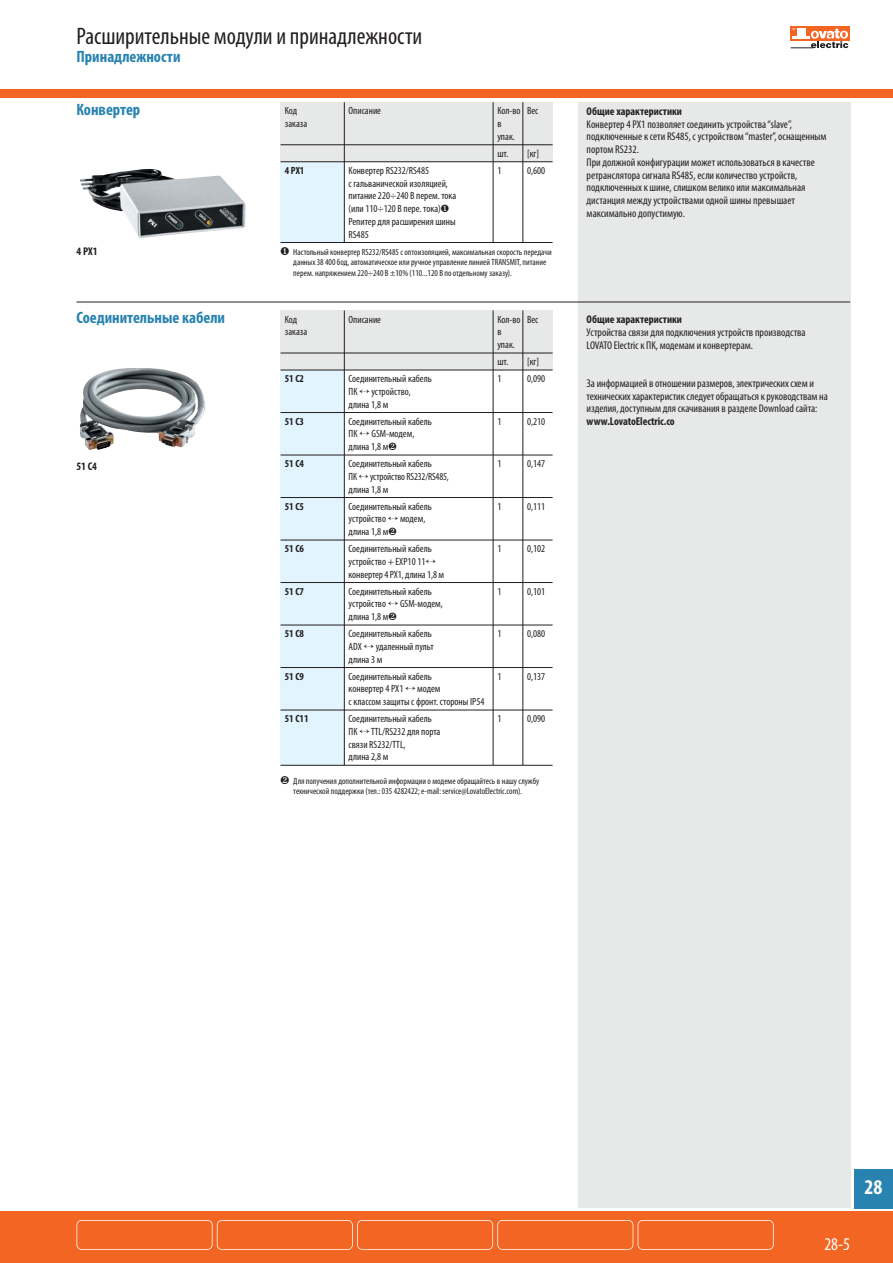
<style>
.page{position:relative;width:893px;height:1263px;background:#fff}
.page>*{position:absolute;margin:0;border:0;box-sizing:border-box;transform-origin:0 0}
.t1{font:condensed 24px "Myriad Pro";color:#231f20}
.t2{font:700 condensed 21px "Myriad Pro";color:#fff}
.t3{font:condensed 18px "Myriad Pro";color:#fff}
.t4{font:700 condensed 16.5px "Myriad Pro";color:#2883b0}
.t5{font:condensed 11.25px/12.8px "Myriad Pro";color:#231f20}
.t6{font:700 condensed 11.25px "Myriad Pro";color:#231f20}
.t7{font:condensed 10.5px/12.8px "Myriad Pro";color:#231f20}
.t8{font:700 condensed 10.5px "Myriad Pro";color:#231f20}
.t9{font:condensed 10.5px/12.8px "Myriad Pro";color:#231f20;scale:.96 1}
.t10{font:condensed 9px/10.6px "Myriad Pro";color:#231f20}
</style>
<div class="page">
<div style="left:578px;top:102px;width:272px;height:1105px;background:#e7e8e8"></div>
<div style="left:0;top:1212px;width:893px;height:51px;background:#f26522"></div>
<div style="left:77px;top:1220px;width:136px;height:30px;border:2px solid #fff;border-radius:5px"></div>
<div style="left:217px;top:1220px;width:136px;height:30px;border:2px solid #fff;border-radius:5px"></div>
<div style="left:357px;top:1220px;width:136px;height:30px;border:2px solid #fff;border-radius:5px"></div>
<div style="left:497px;top:1220px;width:136px;height:30px;border:2px solid #fff;border-radius:5px"></div>
<div style="left:638px;top:1220px;width:136px;height:30px;border:2px solid #fff;border-radius:5px"></div>
<div style="left:0;top:90px;width:893px;height:8px;background:#f26522"></div>
<div style="left:791px;top:26px;width:59px;height:15px;background:#f26522"></div>
<svg style="left:791px;top:28px;width:57px;height:21px"></svg>
<div style="left:281px;top:102px;width:272px;height:60px;background:#e7e8e8"></div>
<div style="left:281px;top:162px;width:63px;height:81px;background:#e2f4fd"></div>
<hr style="left:281px;top:145px;width:272px;height:1px;background:#231f20">
<hr style="left:281px;top:162px;width:272px;height:1px;background:#231f20">
<hr style="left:281px;top:242px;width:272px;height:1px;background:#231f20">
<hr style="left:344px;top:102px;width:1px;height:60px;background:#231f20">
<hr style="left:493px;top:102px;width:1px;height:60px;background:#231f20">
<hr style="left:523px;top:102px;width:1px;height:60px;background:#231f20">
<hr style="left:344px;top:162px;width:1px;height:80px;background:#231f20">
<hr style="left:493px;top:162px;width:1px;height:80px;background:#231f20">
<hr style="left:523px;top:162px;width:1px;height:80px;background:#231f20">
<img style="left:80px;top:169px;width:166px;height:69px">
<div style="left:281px;top:311px;width:272px;height:59px;background:#e7e8e8"></div>
<div style="left:281px;top:370px;width:63px;height:395px;background:#e2f4fd"></div>
<hr style="left:281px;top:353px;width:272px;height:1px;background:#231f20">
<hr style="left:281px;top:370px;width:272px;height:1px;background:#231f20">
<hr style="left:281px;top:412px;width:272px;height:1px;background:#231f20">
<hr style="left:281px;top:455px;width:272px;height:1px;background:#231f20">
<hr style="left:281px;top:497px;width:272px;height:1px;background:#231f20">
<hr style="left:281px;top:540px;width:272px;height:1px;background:#231f20">
<hr style="left:281px;top:582px;width:272px;height:1px;background:#231f20">
<hr style="left:281px;top:625px;width:272px;height:1px;background:#231f20">
<hr style="left:281px;top:667px;width:272px;height:1px;background:#231f20">
<hr style="left:281px;top:710px;width:272px;height:1px;background:#231f20">
<hr style="left:281px;top:765px;width:272px;height:1px;background:#231f20">
<hr style="left:344px;top:311px;width:1px;height:59px;background:#231f20">
<hr style="left:493px;top:311px;width:1px;height:59px;background:#231f20">
<hr style="left:523px;top:311px;width:1px;height:59px;background:#231f20">
<hr style="left:344px;top:370px;width:1px;height:395px;background:#231f20">
<hr style="left:493px;top:370px;width:1px;height:395px;background:#231f20">
<hr style="left:523px;top:370px;width:1px;height:395px;background:#231f20">
<img style="left:80px;top:368px;width:125px;height:82px">
<hr style="left:77px;top:302px;width:773px;height:1px;background:#231f20">
<div style="left:854px;top:1169px;width:39px;height:40px;background:#2883b0"></div>
<h1 class="t1" style="left:77px;top:26px;width:347px">Расширительные модули и принадлежности</h1>
<h3 class="t4" style="left:77px;top:46px;width:105px">Принадлежности</h3>
<h3 class="t4" style="left:77px;top:99px;width:65px">Конвертер</h3>
<p class="t7" style="left:285px;top:105px;width:14px">Код</p>
<p class="t7" style="left:349px;top:105px;width:34px">Описание</p>
<p class="t7" style="left:497px;top:105px;width:43px">Кол-во Вес</p>
<p class="t7" style="left:285px;top:118px;width:24px">заказа</p>
<p class="t7" style="left:497px;top:118px;width:19px">в упак.</p>
<p class="t7" style="left:497px;top:148px;width:12px">шт.</p>
<p class="t7" style="left:527px;top:148px;width:14px">[кг]</p>
<p class="t8" style="left:285px;top:164px;width:21px">4 PX1</p>
<p class="t7" style="left:349px;top:165px;width:82px">Конвертер RS232/RS485</p>
<p class="t7" style="left:497px;top:165px;width:6px">1</p>
<p class="t7" style="left:527px;top:165px;width:20px">0,600</p>
<p class="t7" style="left:349px;top:177px;width:109px">с гальванической изоляцией, питание 220÷240 В перем. тока (или 110÷120 В пере. тока)❶<br>Репитер для расширения шины<br>RS485</p>
<p class="t10" style="left:293px;top:247px;width:260px;text-indent:-13px">❶ Настольный конвертер RS232/RS485 с оптоизоляцией, максимальная скорость передачи данных 38 400 бод, автоматическое или ручное управление линией TRANSMIT, питание перем. напряжением 220÷240 В ±10% (110...120 В по отдельному заказу).</p>
<p class="t6" style="left:77px;top:244px;width:23px">4 PX1</p>
<h3 class="t4" style="left:77px;top:308px;width:150px">Соединительные кабели</h3>
<p class="t7" style="left:285px;top:313px;width:14px">Код</p>
<p class="t7" style="left:349px;top:313px;width:34px">Описание</p>
<p class="t7" style="left:497px;top:313px;width:43px">Кол-во Вес</p>
<p class="t7" style="left:285px;top:326px;width:24px">заказа</p>
<p class="t7" style="left:497px;top:326px;width:19px">в упак.</p>
<p class="t7" style="left:497px;top:356px;width:12px">шт.</p>
<p class="t7" style="left:527px;top:356px;width:14px">[кг]</p>
<p class="t8" style="left:285px;top:372px;width:21px">51 C2</p>
<p class="t7" style="left:349px;top:373px;width:85px">Соединительный кабель</p>
<p class="t7" style="left:497px;top:373px;width:6px">1</p>
<p class="t7" style="left:527px;top:373px;width:20px">0,090</p>
<p class="t7" style="left:349px;top:386px;width:64px">ПК ↔ устройство, длина 1,8 м</p>
<p class="t8" style="left:285px;top:415px;width:21px">51 C3</p>
<p class="t7" style="left:349px;top:415px;width:85px">Соединительный кабель</p>
<p class="t7" style="left:497px;top:415px;width:6px">1</p>
<p class="t7" style="left:527px;top:415px;width:20px">0,210</p>
<p class="t7" style="left:349px;top:428px;width:67px">ПК ↔ GSM-модем, длина 1,8 м❷</p>
<p class="t8" style="left:285px;top:457px;width:21px">51 C4</p>
<p class="t7" style="left:349px;top:458px;width:85px">Соединительный кабель</p>
<p class="t7" style="left:497px;top:458px;width:6px">1</p>
<p class="t7" style="left:527px;top:458px;width:20px">0,147</p>
<p class="t9" style="left:348px;top:471px;width:106px">ПК ↔устройство RS232/RS485, длина 1,8 м</p>
<p class="t8" style="left:285px;top:500px;width:21px">51 C5</p>
<p class="t7" style="left:349px;top:500px;width:85px">Соединительный кабель</p>
<p class="t7" style="left:497px;top:500px;width:6px">1</p>
<p class="t7" style="left:527px;top:500px;width:20px">0,111</p>
<p class="t7" style="left:349px;top:513px;width:78px">устройство ↔ модем, длина 1,8 м❷</p>
<p class="t8" style="left:285px;top:542px;width:21px">51 C6</p>
<p class="t7" style="left:349px;top:543px;width:85px">Соединительный кабель</p>
<p class="t7" style="left:497px;top:543px;width:6px">1</p>
<p class="t7" style="left:527px;top:543px;width:20px">0,102</p>
<p class="t7" style="left:349px;top:556px;width:97px">устройство + EXP10 11↔ конвертер 4 PX1, длина 1,8 м</p>
<p class="t8" style="left:285px;top:585px;width:21px">51 C7</p>
<p class="t7" style="left:349px;top:585px;width:85px">Соединительный кабель</p>
<p class="t7" style="left:497px;top:585px;width:6px">1</p>
<p class="t7" style="left:527px;top:585px;width:20px">0,101</p>
<p class="t7" style="left:349px;top:598px;width:96px">устройство ↔ GSM-модем, длина 1,8 м❷</p>
<p class="t8" style="left:285px;top:627px;width:21px">51 C8</p>
<p class="t7" style="left:349px;top:628px;width:85px">Соединительный кабель</p>
<p class="t7" style="left:497px;top:628px;width:6px">1</p>
<p class="t7" style="left:527px;top:628px;width:20px">0,080</p>
<p class="t7" style="left:349px;top:641px;width:87px">ADX ↔ удаленный пульт длина 3 м</p>
<p class="t8" style="left:285px;top:670px;width:21px">51 C9</p>
<p class="t7" style="left:349px;top:670px;width:85px">Соединительный кабель</p>
<p class="t7" style="left:497px;top:670px;width:6px">1</p>
<p class="t7" style="left:527px;top:670px;width:20px">0,137</p>
<p class="t7" style="left:349px;top:683px;width:137px">конвертер 4 PX1 ↔ модем<br>с классом защиты с фронт. стороны IP54</p>
<p class="t8" style="left:285px;top:712px;width:25px">51 C11</p>
<p class="t7" style="left:349px;top:713px;width:85px">Соединительный кабель</p>
<p class="t7" style="left:497px;top:713px;width:6px">1</p>
<p class="t7" style="left:527px;top:713px;width:20px">0,090</p>
<p class="t7" style="left:349px;top:726px;width:93px">ПК ↔TTL/RS232 для порта связи RS232/TTL,<br>длина 2,8 м</p>
<p class="t10" style="left:281px;top:776px;width:260px;text-align:center">❷ Для получения дополнительной информации о модеме обращайтесь в нашу службу технической поддержки (тел.: 035 4282422; e-mail: service@LovatoElectric.com).</p>
<p class="t6" style="left:77px;top:459px;width:22px">51 C4</p>
<p class="t6" style="left:587px;top:104px;width:97px">Общие характеристики</p>
<p class="t5" style="left:587px;top:118px;width:241px">Конвертер 4 PX1 позволяет соединить устройства “slave”, подключенные к сети RS485, с устройством “master”, оснащенным портом RS232.<br>При должной конфигурации может использоваться в качестве ретранслятора сигнала RS485, если количество устройств, подключенных к шине, слишком велико или максимальная дистанция между устройствами одной шины превышает максимально допустимую.</p>
<p class="t6" style="left:587px;top:313px;width:97px">Общие характеристики</p>
<p class="t5" style="left:587px;top:326px;width:221px">Устройства связи для подключения устройств производства<br>LOVATO Electric к ПК, модемам и конвертерам.</p>
<p class="t5" style="left:587px;top:377px;width:243px">За информацией в отношении размеров, электрических схем и технических характеристик следует обращаться к руководствам на изделия, доступным для скачивания в разделе Download сайта:</p>
<p class="t6" style="left:587px;top:415px;width:90px">www.LovatoElectric.co</p>
<h2 class="t2" style="left:864px;top:1175px;width:19px">28</h2>
<h3 class="t3" style="left:824px;top:1237px;width:27px">28-5</h3>
</div>
